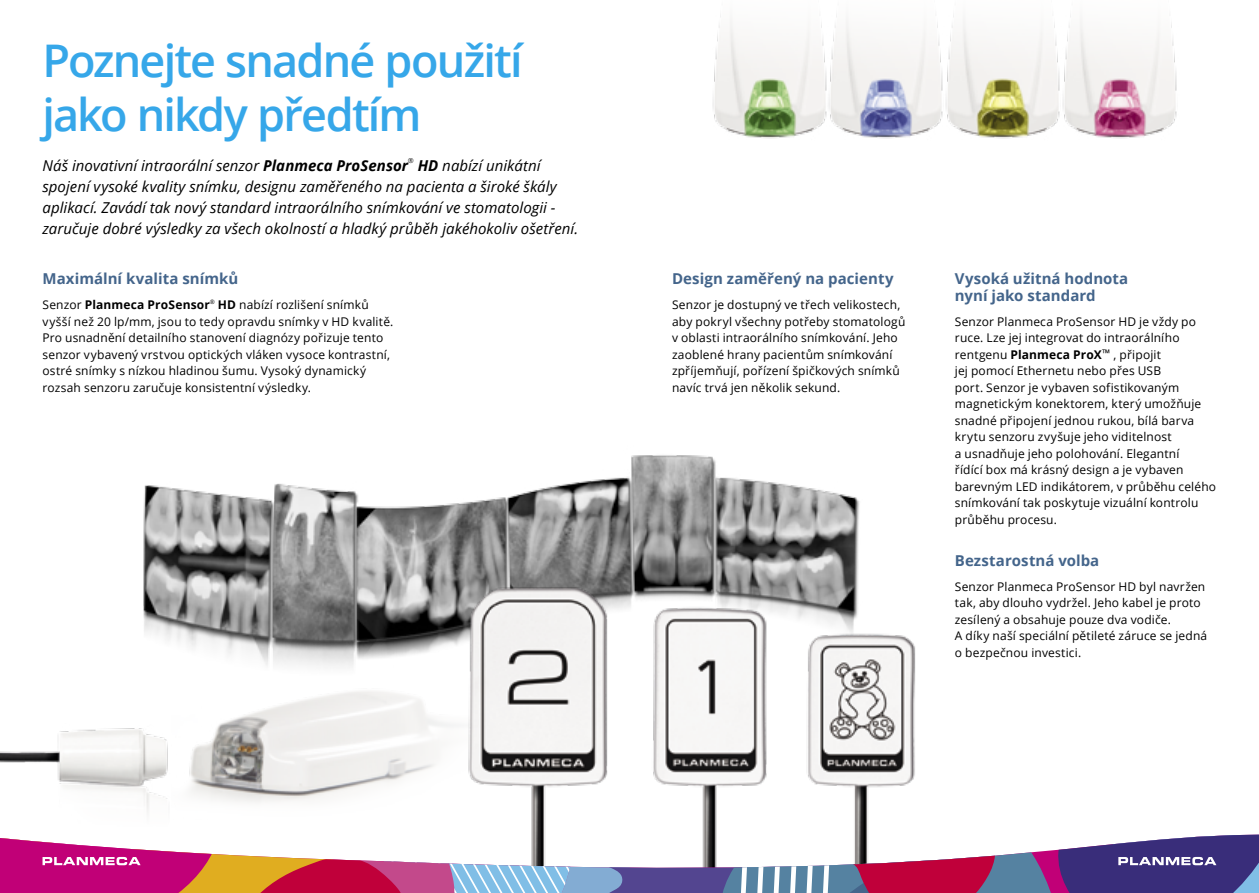
<style>
.page{position:relative;width:1259px;height:893px;background:#fff}
.page>*{position:absolute;margin:0;border:0;box-sizing:border-box;transform-origin:0 0}
.t1{font:600 45px/54px "Open Sans";letter-spacing:-.04em;color:#36a7e9}
.t2{font:italic 15px/21px "Open Sans";color:#000}
.t3{font:700 15px/16.5px "Open Sans";letter-spacing:.005em;color:#44658b}
.t4{font:12px/16.5px "Open Sans";letter-spacing:.015em;color:#000}
.t5{font:700 12px "Open Sans";letter-spacing:.015em;color:#000}
.t6{font:italic 7.05px "Open Sans";color:#000}
.t7{font:6.15px "Open Sans";color:#000}
.s1{font-weight:700}
.s2{font-weight:400}
</style>
<div class="page">
<img style="left:143px;top:455px;width:717px;height:186px">
<img style="left:172px;top:629px;width:199px;height:87px">
<img style="left:830px;top:15px;width:112px;height:124px">
<img style="left:712px;top:15px;width:118px;height:124px">
<img style="left:942px;top:15px;width:116px;height:124px">
<img style="left:1058px;top:15px;width:119px;height:124px">
<img style="left:371px;top:550px;width:545px;height:166px">
<svg style="left:660px;top:717px;width:58px;height:176px"></svg>
<svg style="left:0;top:716px;width:660px;height:177px"></svg>
<svg style="left:718px;top:716px;width:541px;height:177px"></svg>
<h1 class="t1" style="left:43px;top:33px;width:481px">Poznejte snadné použití jako nikdy předtím</h1>
<p class="t2" style="left:43px;top:155px;width:367px">Náš inovativní intraorální senzor <span class="s1">Planmeca ProSensor</span></p>
<p class="t6" style="left:408px;top:156px;width:7px">®</p>
<p class="t2" style="left:43px;top:155px;width:537px;text-indent:375px"><span class="s1">HD</span> nabízí unikátní spojení vysoké kvality snímku, designu zaměřeného na pacienta a široké škály aplikací. Zavádí tak nový standard intraorálního snímkování ve stomatologii - zaručuje dobré výsledky za všech okolností a hladký průběh jakéhokoliv ošetření.</p>
<p class="t3" style="left:43px;top:270px;width:197px">Maximální kvalita snímků</p>
<p class="t5" style="left:43px;top:296px;width:169px"><span class="s2">Senzor</span> Planmeca ProSensor</p>
<p class="t7" style="left:210px;top:297px;width:7px">®</p>
<p class="t4" style="left:43px;top:296px;width:352px;text-indent:175px"><span class="s1">HD</span> nabízí rozlišení snímků vyšší než 20 lp/mm, jsou to tedy opravdu snímky v HD kvalitě.<br>Pro usnadnění detailního stanovení diagnózy pořizuje tento senzor vybavený vrstvou optických vláken vysoce kontrastní, ostré snímky s nízkou hladinou šumu. Vysoký dynamický rozsah senzoru zaručuje konsistentní výsledky.</p>
<p class="t3" style="left:672px;top:270px;width:223px">Design zaměřený na pacienty</p>
<p class="t4" style="left:672px;top:296px;width:235px">Senzor je dostupný ve třech velikostech, aby pokryl všechny potřeby stomatologů v oblasti intraorálního snímkování. Jeho zaoblené hrany pacientům snímkování zpříjemňují, pořízení špičkových snímků navíc trvá jen několik sekund.</p>
<p class="t3" style="left:955px;top:270px;width:175px">Vysoká užitná hodnota nyní jako standard</p>
<p class="t4" style="left:955px;top:313px;width:263px">Senzor Planmeca ProSensor HD je vždy po ruce. Lze jej integrovat do intraorálního rentgenu <span class="s1">Planmeca ProX</span><sup>™</sup> , připojit<br>jej pomocí Ethernetu nebo přes USB<br>port. Senzor je vybaven sofistikovaným magnetickým konektorem, který umožňuje snadné připojení jednou rukou, bílá barva krytu senzoru zvyšuje jeho viditelnost<br>a usnadňuje jeho polohování. Elegantní<br>řídící box má krásný design a je vybaven barevným LED indikátorem, v průběhu celého snímkování tak poskytuje vizuální kontrolu průběhu procesu.</p>
<p class="t3" style="left:955px;top:552px;width:146px">Bezstarostná volba</p>
<p class="t4" style="left:955px;top:578px;width:254px">Senzor Planmeca ProSensor HD byl navržen tak, aby dlouho vydržel. Jeho kabel je proto zesílený a obsahuje pouze dva vodiče.<br>A díky naší speciální pětileté záruce se jedná o bezpečnou investici.</p>
</div>
